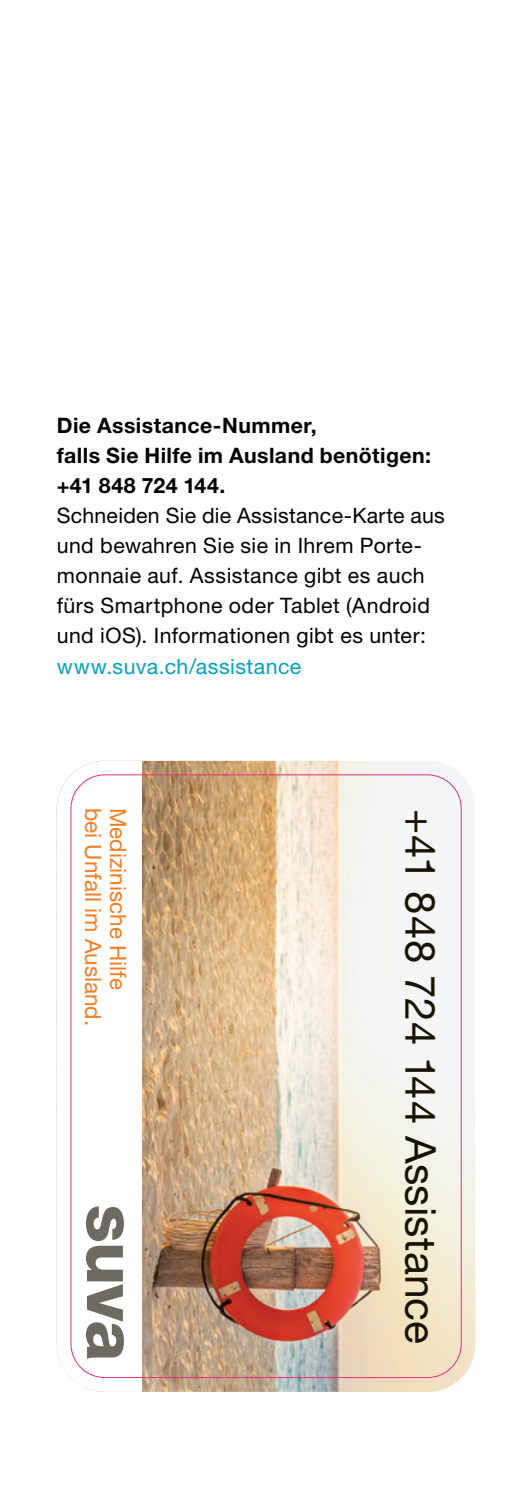
<style>
.page{position:relative;width:518px;height:1489px;background:#fff}
.page>*{position:absolute;margin:0;border:0;box-sizing:border-box;transform-origin:0 0}
.t1{font:41.75px "Helvetica Neue LT Std";letter-spacing:.02em;color:#181300}
.t2{font:22.5px "Helvetica Neue LT Std";color:#f07e24}
.t3{font:21.25px/30px "Helvetica Neue LT Std";letter-spacing:.02em;color:#000}
.t4{font:700 21.25px/30px "Helvetica Neue LT Std";letter-spacing:.02em;color:#000}
.t5{font:21.25px "Helvetica Neue LT Std";letter-spacing:.025em;color:#00a2bc}
.s1{font-size:42.5px}
</style>
<div class="page">
<img style="left:142px;top:760px;width:333px;height:631px">
<svg style="left:86px;top:1206px;width:38px;height:152px"></svg>
<p class="t4" style="left:57px;top:409px;width:375px">Die Assistance-Nummer,<br>falls Sie Hilfe im Ausland benötigen: +41 848 724 144.</p>
<p class="t3" style="left:57px;top:500px;width:389px">Schneiden Sie die Assistance-Karte aus und bewahren Sie sie in Ihrem Porte&shy;monnaie auf. Assistance gibt es auch fürs Smartphone oder Tablet (Android und iOS). Informationen gibt es unter:</p>
<p class="t5" style="left:57px;top:653px;width:246px">www.suva.ch/assistance</p>
<p class="t2" style="left:107px;top:807px;width:220px;rotate:90deg">bei Unfall im Ausland.</p>
<p class="t2" style="left:132px;top:807px;width:184px;rotate:90deg">Medizinische Hilfe</p>
<h1 class="t1" style="left:445px;top:809px;width:536px;rotate:90deg">+41 848 724 144 <span class="s1">Assistance</span></h1>
</div>
